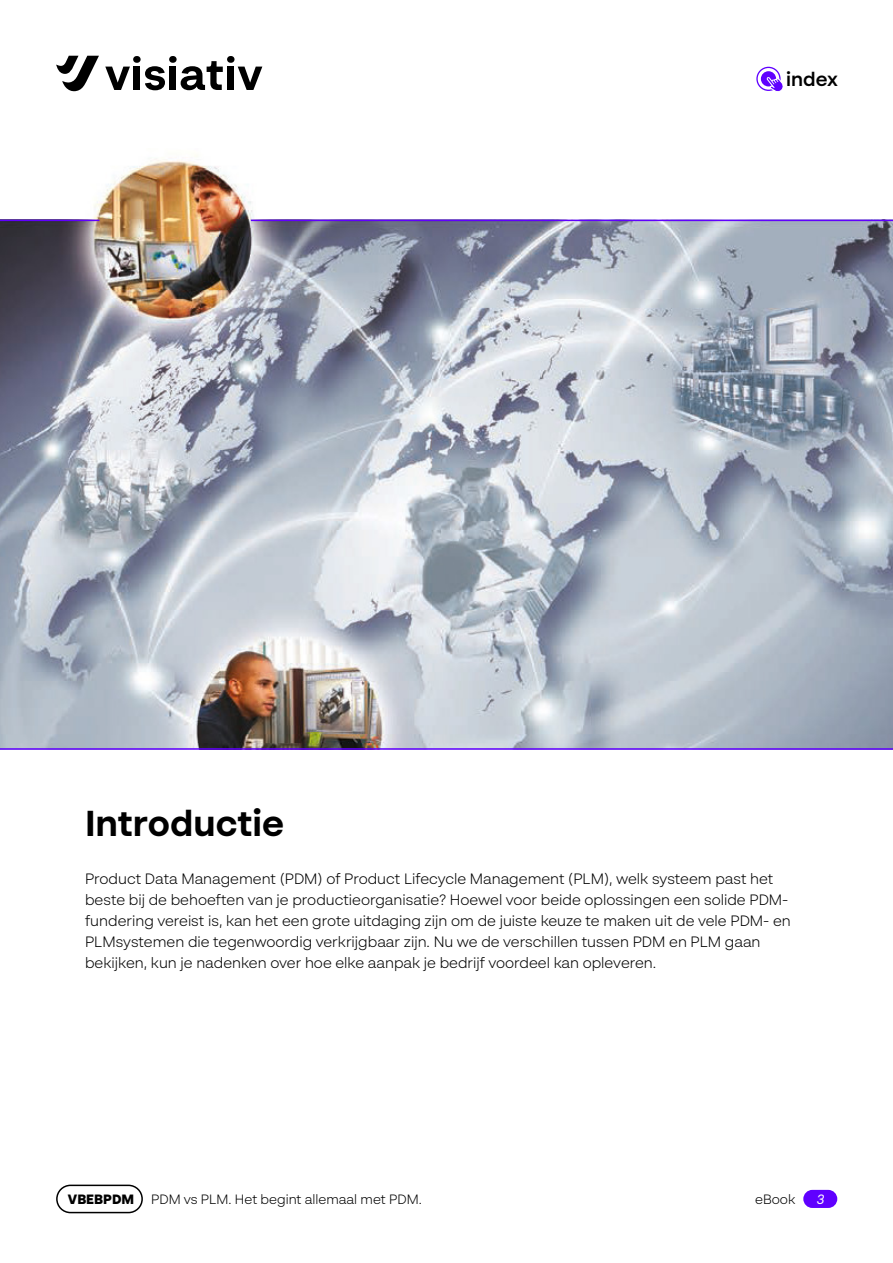
<style>
.page{position:relative;width:893px;height:1263px;background:#fff}
.page>*{position:absolute;margin:0;border:0;box-sizing:border-box;transform-origin:0 0}
.t1{font:700 36px "BR Sonoma";color:#000}
.t2{font:600 19.5px "BR Sonoma";color:#000}
.t3{font:300 15px/21px "BR Sonoma";color:#000}
.t4{font:300 13.5px "BR Sonoma";color:#000}
.t5{font:900 13.5px "BR Sonoma";color:#000}
.t6{font:italic 13.5px "BR Sonoma";color:#fff}
</style>
<div class="page">
<svg style="left:56px;top:56px;width:43px;height:35px"></svg>
<svg style="left:105px;top:67px;width:25px;height:23px"></svg>
<div style="left:134px;top:67px;width:6px;height:23px;background:#000"></div>
<div style="left:170px;top:67px;width:6px;height:23px;background:#000"></div>
<div style="left:228px;top:67px;width:6px;height:23px;background:#000"></div>
<svg style="left:238px;top:67px;width:24px;height:23px"></svg>
<div style="left:133px;top:56px;width:8px;height:7px;background:#000;border-radius:3px"></div>
<div style="left:169px;top:56px;width:8px;height:7px;background:#000;border-radius:3px"></div>
<div style="left:227px;top:56px;width:8px;height:7px;background:#000;border-radius:3px"></div>
<svg style="left:145px;top:66px;width:20px;height:24px"></svg>
<svg style="left:181px;top:61px;width:42px;height:29px"></svg>
<div style="left:761px;top:71px;width:15px;height:15px;background:#6000ff;border-radius:50%"></div>
<div style="left:756px;top:67px;width:25px;height:24px;border:1px solid #6000ff;border-radius:50%"></div>
<svg style="left:766px;top:77px;width:17px;height:15px"></svg>
<img style="left:0;top:155px;width:892px;height:593px">
<hr style="left:0;top:748px;width:893px;height:2px;background:#6000ff">
<hr style="left:251px;top:220px;width:642px;height:1px;background:#6000ff">
<hr style="left:0;top:220px;width:99px;height:1px;background:#6000ff">
<div style="left:803px;top:1190px;width:34px;height:18px;background:#6000ff;border-radius:9px"></div>
<div style="left:56px;top:1184px;width:87px;height:29px;border:2px solid #000;border-radius:14px"></div>
<h1 class="t1" style="left:85px;top:801px;width:201px">Introductie</h1>
<h2 class="t2" style="left:786px;top:67px;width:53px">index</h2>
<p class="t3" style="left:85px;top:868px;width:707px">Product Data Management (PDM) of Product Lifecycle Management (PLM), welk systeem past het beste bij de behoeften van je productieorganisatie? Hoewel voor beide oplossingen een solide PDM&shy;fundering vereist is, kan het een grote uitdaging zijn om de juiste keuze te maken uit de vele PDM- en PLMsystemen die tegenwoordig verkrijgbaar zijn. Nu we de verschillen tussen PDM en PLM gaan bekijken, kun je nadenken over hoe elke aanpak je bedrijf voordeel kan opleveren.</p>
<p class="t5" style="left:68px;top:1190px;width:68px">VBEBPDM</p>
<p class="t4" style="left:151px;top:1191px;width:272px">PDM vs PLM. Het begint allemaal met PDM.</p>
<p class="t4" style="left:755px;top:1191px;width:42px">eBook</p>
<p class="t6" style="left:817px;top:1190px;width:9px">3</p>
</div>
